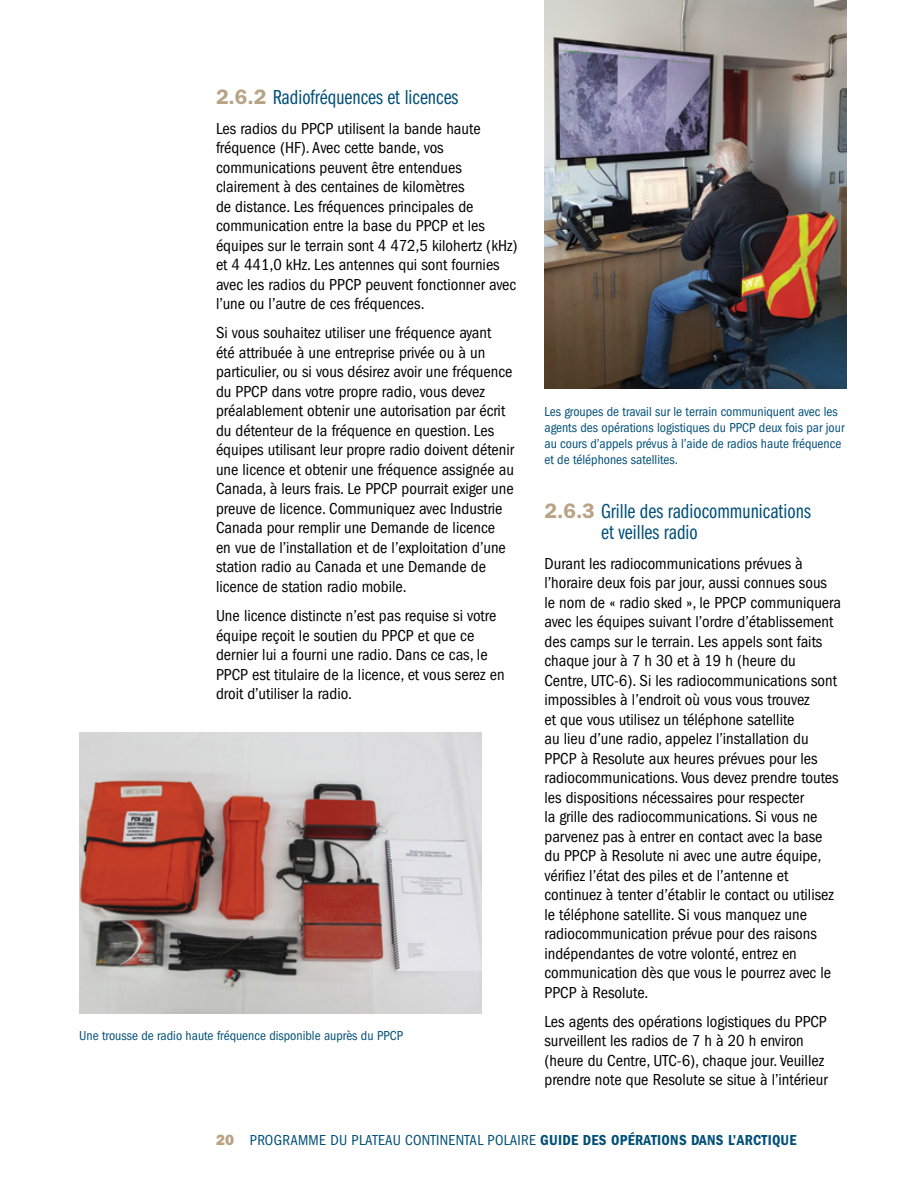
<style>
.page{position:relative;width:918px;height:1188px;background:#fff}
.page>*{position:absolute;margin:0;border:0;box-sizing:border-box;transform-origin:0 0}
.t1{font:21px/21px "ITC Franklin Gothic Std Bk Cp";color:#004f78}
.t2{font:condensed 16.5px/19.5px "ITC Franklin Gothic Std";color:#000}
.t3{font:condensed 15px "ITC Franklin Gothic Std";letter-spacing:.02em;color:#004f78}
.t4{font:condensed 13.5px/16.2px "ITC Franklin Gothic Std";color:#004f78}
.s1{font-family:"ITC Franklin Gothic Std";font-weight:600;color:#b8a385}
.s2{font-family:"ITC Franklin Gothic Std Hvy";font-stretch:normal;color:#b8a385}
.s3{font-family:"ITC Franklin Gothic Std Dm Cd";font-stretch:normal}
</style>
<div class="page">
<img style="left:544px;top:0;width:302px;height:388px">
<img style="left:79px;top:732px;width:402px;height:281px">
<h4 class="t1" style="left:216px;top:87px;width:244px"><span class="s1">2.6.2</span> Radiofréquences et licences</h4>
<p class="t2" style="left:216px;top:119px;width:303px">Les radios du PPCP utilisent la bande haute fréquence (HF). Avec cette bande, vos communications peuvent être entendues clairement à des centaines de kilomètres<br>de distance. Les fréquences principales de communication entre la base du PPCP et les équipes sur le terrain sont 4 472,5 kilohertz (kHz) et 4 441,0 kHz. Les antennes qui sont fournies avec les radios du PPCP peuvent fonctionner avec l’une ou l’autre de ces fréquences.</p>
<p class="t2" style="left:216px;top:323px;width:300px">Si vous souhaitez utiliser une fréquence ayant été attribuée à une entreprise privée ou à un particulier, ou si vous désirez avoir une fréquence du PPCP dans votre propre radio, vous devez préalablement obtenir une autorisation par écrit du détenteur de la fréquence en question. Les équipes utilisant leur propre radio doivent détenir une licence et obtenir une fréquence assignée au Canada, à leurs frais. Le PPCP pourrait exiger une preuve de licence. Communiquez avec Industrie Canada pour remplir une Demande de licence<br>en vue de l’installation et de l’exploitation d’une station radio au Canada et une Demande de licence de station radio mobile.</p>
<p class="t2" style="left:216px;top:606px;width:290px">Une licence distincte n’est pas requise si votre équipe reçoit le soutien du PPCP et que ce dernier lui a fourni une radio. Dans ce cas, le PPCP est titulaire de la licence, et vous serez en droit d’utiliser la radio.</p>
<p class="t4" style="left:79px;top:1027px;width:326px">Une trousse de radio haute fréquence disponible auprès du PPCP</p>
<p class="t4" style="left:544px;top:403px;width:301px">Les groupes de travail sur le terrain communiquent avec les agents des opérations logistiques du PPCP deux fois par jour au cours d’appels prévus à l’aide de radios haute fréquence et de téléphones satellites.</p>
<h4 class="t1" style="left:601px;top:501px;width:211px;text-indent:-57px"><span class="s1">2.6.3</span> Grille des radiocommunications et veilles radio</h4>
<p class="t2" style="left:544px;top:554px;width:298px">Durant les radiocommunications prévues à l’horaire deux fois par jour, aussi connues sous le nom de « radio sked », le PPCP communiquera avec les équipes suivant l’ordre d’établissement des camps sur le terrain. Les appels sont faits chaque jour à 7 h 30 et à 19 h (heure du Centre, UTC-6). Si les radiocommunications sont impossibles à l’endroit où vous vous trouvez<br>et que vous utilisez un téléphone satellite<br>au lieu d’une radio, appelez l’installation du PPCP à Resolute aux heures prévues pour les radiocommunications. Vous devez prendre toutes les dispositions nécessaires pour respecter<br>la grille des radiocommunications. Si vous ne parvenez pas à entrer en contact avec la base du PPCP à Resolute ni avec une autre équipe, vérifiez l’état des piles et de l’antenne et continuez à tenter d’établir le contact ou utilisez le téléphone satellite. Si vous manquez une radiocommunication prévue pour des raisons indépendantes de votre volonté, entrez en communication dès que vous le pourrez avec le PPCP à Resolute.</p>
<p class="t2" style="left:544px;top:1012px;width:285px">Les agents des opérations logistiques du PPCP surveillent les radios de 7 h à 20 h environ (heure du Centre, UTC-6), chaque jour. Veuillez prendre note que Resolute se situe à l’intérieur</p>
<p class="t3" style="left:216px;top:1131px;width:582px"><span class="s2">20</span> PROGRAMME DU PLATEAU CONTINENTAL POLAIRE <span class="s3">GUIDE DES OPÉRATIONS DANS L’ARCTIQUE</span></p>
</div>
